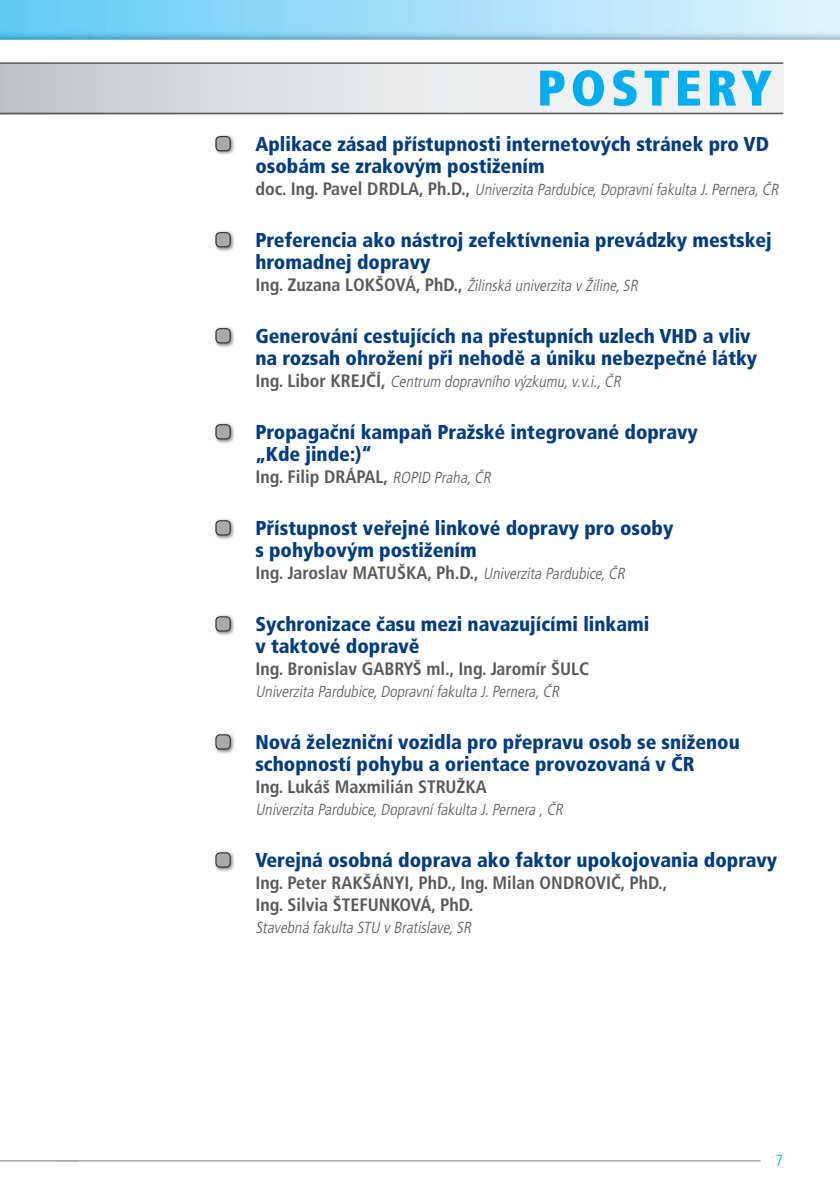
<style>
.page{position:relative;width:840px;height:1191px;background:#fff}
.page>*{position:absolute;margin:0;border:0;box-sizing:border-box;transform-origin:0 0}
.t1{font:900 condensed 50px "Frutiger CE";letter-spacing:.1em;color:#00aeef}
.t2{font:900 condensed 20px/22px "Frutiger CE";color:#003c7e}
.t3{font:700 condensed 18px/22px "Frutiger CE";color:#58595b}
.t4{font:italic 300 condensed 16px "Frutiger CE";color:#58595b}
.t5{font:300 condensed 16px "Frutiger CE";color:#00aeef}
.s1{font-weight:700;font-style:normal;font-size:18px}
.s2{font-weight:300;font-style:italic;font-size:16px}
</style>
<div class="page">
<img style="left:214px;top:135px;width:20px;height:20px">
<div style="left:216px;top:137px;width:14px;height:14px;background:#a7a9ac;border-radius:4px"></div>
<div style="left:215px;top:136px;width:15px;height:15px;border:1px solid #231f20;border-radius:4px"></div>
<img style="left:214px;top:231px;width:20px;height:20px">
<div style="left:216px;top:233px;width:14px;height:14px;background:#a7a9ac;border-radius:4px"></div>
<div style="left:215px;top:232px;width:15px;height:15px;border:1px solid #231f20;border-radius:4px"></div>
<img style="left:214px;top:327px;width:20px;height:20px">
<div style="left:216px;top:329px;width:14px;height:14px;background:#a7a9ac;border-radius:4px"></div>
<div style="left:215px;top:328px;width:15px;height:15px;border:1px solid #231f20;border-radius:4px"></div>
<img style="left:214px;top:423px;width:20px;height:20px">
<div style="left:216px;top:425px;width:14px;height:14px;background:#a7a9ac;border-radius:4px"></div>
<div style="left:215px;top:424px;width:15px;height:15px;border:1px solid #231f20;border-radius:4px"></div>
<img style="left:214px;top:519px;width:20px;height:20px">
<div style="left:216px;top:521px;width:14px;height:14px;background:#a7a9ac;border-radius:4px"></div>
<div style="left:215px;top:520px;width:15px;height:15px;border:1px solid #231f20;border-radius:4px"></div>
<img style="left:214px;top:615px;width:20px;height:20px">
<div style="left:216px;top:617px;width:14px;height:14px;background:#a7a9ac;border-radius:4px"></div>
<div style="left:215px;top:616px;width:15px;height:15px;border:1px solid #231f20;border-radius:4px"></div>
<img style="left:214px;top:733px;width:20px;height:20px">
<div style="left:216px;top:735px;width:14px;height:14px;background:#a7a9ac;border-radius:4px"></div>
<div style="left:215px;top:734px;width:15px;height:15px;border:1px solid #231f20;border-radius:4px"></div>
<img style="left:214px;top:851px;width:20px;height:20px">
<div style="left:216px;top:853px;width:14px;height:14px;background:#a7a9ac;border-radius:4px"></div>
<div style="left:215px;top:852px;width:15px;height:15px;border:1px solid #231f20;border-radius:4px"></div>
<img style="left:0;top:0;width:839px;height:40px">
<hr style="left:0;top:1160px;width:78px;height:1px;background:#a7a9ac">
<hr style="left:57px;top:1160px;width:703px;height:1px;background:#a7a9ac">
<div style="left:0;top:63px;width:782px;height:51px;background:linear-gradient(to right,#c9cacc,#fbfbfb)"></div>
<hr style="left:0;top:62px;width:782px;height:2px;background:#58595b">
<hr style="left:0;top:113px;width:782px;height:1px;background:#58595b">
<h1 class="t1" style="left:536px;top:64px;width:236px">POSTERY</h1>
<p class="t2" style="left:255px;top:134px;width:515px">Aplikace zásad přístupnosti internetových stránek pro VD osobám se zrakovým postižením</p>
<p class="t4" style="left:255px;top:182px;width:527px"><span class="s1">d o c . I n g. Pa v e l D R D LA, P h . D. ,</span> Univerzita Pardubice,Dopravnífakulta J.Pernera,ČR</p>
<p class="t2" style="left:255px;top:230px;width:517px">Preferencia ako nástroj zefektívnenia prevádzky mestskej hromadnej dopravy</p>
<p class="t4" style="left:255px;top:278px;width:386px"><span class="s1">I n g. Z u z a n a L O K Š OVÁ, P h D. ,</span> Žilinská univerzita v Žiline,SR</p>
<p class="t2" style="left:255px;top:326px;width:503px">Generování cestujících na přestupních uzlech VHD a vliv na rozsah ohrožení při nehodě a úniku nebezpečné látky</p>
<p class="t4" style="left:255px;top:374px;width:370px"><span class="s1">I n g. L i b o r K R E J Č Í,</span> Centrum dopravního výzkumu,v.v.i.,ČR</p>
<p class="t2" style="left:255px;top:422px;width:444px">Propagační kampaň Pražské integrované dopravy „Kde jinde:)“</p>
<p class="t3" style="left:255px;top:467px;width:240px">Ing. Filip DRÁPAL, <span class="s2">ROPID Praha,ČR</span></p>
<p class="t2" style="left:255px;top:518px;width:419px">Přístupnost veřejné linkové dopravy pro osoby s pohybovým postižením</p>
<p class="t3" style="left:255px;top:563px;width:374px">Ing. Jaroslav MATUŠKA, Ph.D., <span class="s2">Univerzita Pardubice,ČR</span></p>
<p class="t2" style="left:255px;top:614px;width:395px">Sychronizace času mezi navazujícími linkami v taktové dopravě</p>
<p class="t3" style="left:255px;top:659px;width:335px">Ing. Bronislav GABRYŠ ml., Ing. Jaromír ŠULC</p>
<p class="t4" style="left:255px;top:684px;width:308px">Univerzita Pardubice,Dopravnífakulta J.Pernera,ČR</p>
<p class="t2" style="left:255px;top:732px;width:485px">Nová železniční vozidla pro přepravu osob se sníženou schopností pohybu a orientace provozovaná v ČR</p>
<p class="t3" style="left:255px;top:777px;width:233px">Ing. Lukáš Maxmilián STRUŽKA</p>
<p class="t4" style="left:255px;top:802px;width:312px">Univerzita Pardubice,Dopravnífakulta J.Pernera ,ČR</p>
<p class="t2" style="left:255px;top:850px;width:523px">Verejná osobná doprava ako faktor upokojovania dopravy</p>
<p class="t3" style="left:255px;top:873px;width:413px">Ing. Peter RAKŠÁNYI, PhD., Ing. Milan ONDROVIČ, PhD.,<br>Ing. Silvia ŠTEFUNKOVÁ, PhD.</p>
<p class="t4" style="left:255px;top:920px;width:220px">Stavebná fakulta STU v Bratislave,SR</p>
<p class="t5" style="left:775px;top:1153px;width:9px">7</p>
</div>
